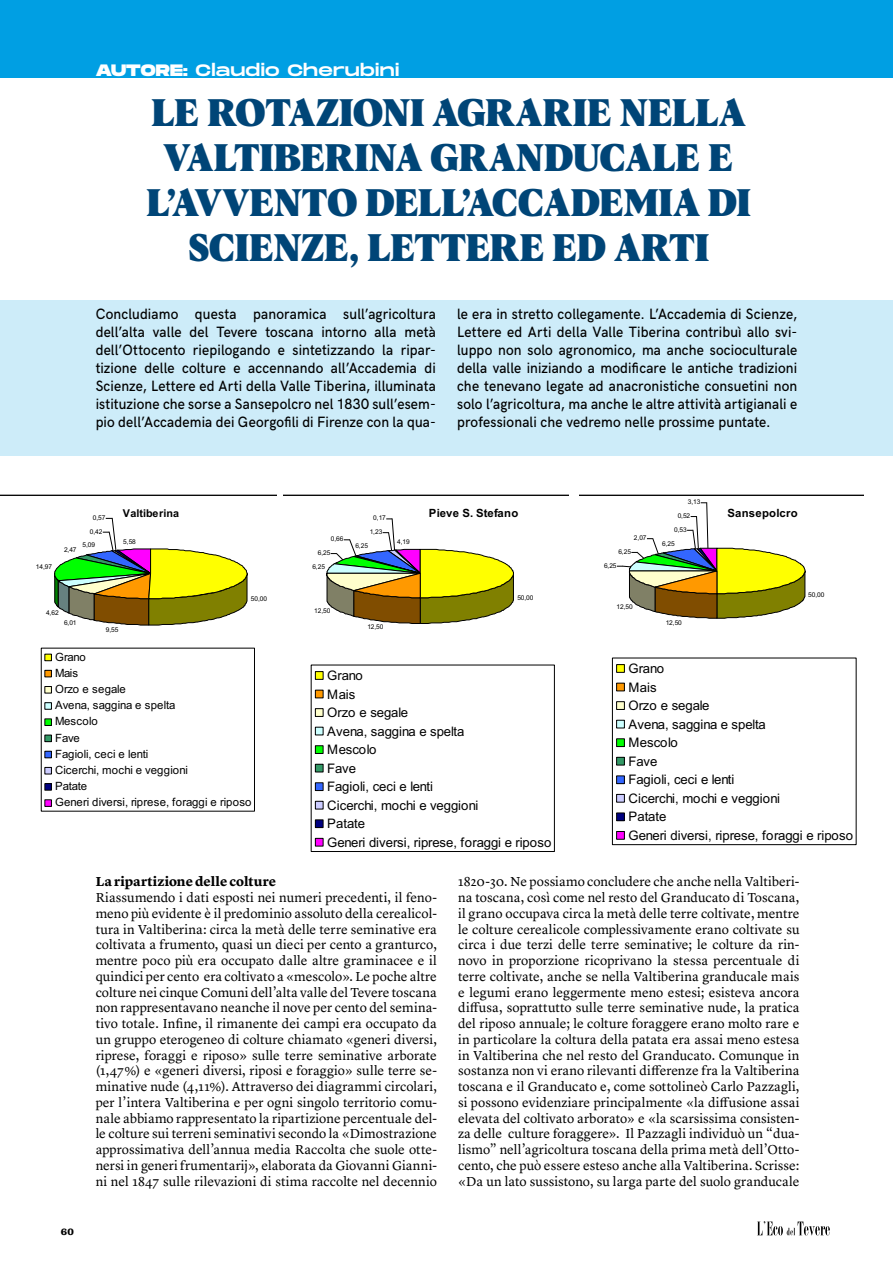
<style>
.page{position:relative;width:893px;height:1263px;background:#fff}
.page>*{position:absolute;margin:0;border:0;box-sizing:border-box;transform-origin:0 0}
.t1{font:900 37.5px/45px "Albra Text";letter-spacing:-.025em;color:#004577;text-align:center}
.t2{font:16.5px "Monument Extended";letter-spacing:.02em;color:#fff}
.t3{font:500 15px/18px "HK Grotesk";letter-spacing:.01em;color:#000;text-align:justify;scale:.93 1}
.t4{font:13.5px/15.8px "Lyon Text";letter-spacing:.005em;color:#000;text-align:justify}
.t5{font:700 13.5px "Lyon Text";letter-spacing:.005em;color:#000}
.t6{font:13.2px/18.6px "Arial";letter-spacing:-.01em;color:#000}
.t7{font:11.4px/16.2px "Arial";letter-spacing:.01em;color:#000}
.t8{font:700 11.4px "Arial";letter-spacing:.02em;color:#000}
.t9{font:700 10.8px "Arial";color:#000}
.t10{font:700 10.5px "Clarendon LT Std";color:#000}
.t11{font:6.6px "Arial";letter-spacing:-.01em;color:#000}
.s1{font-weight:800}
</style>
<div class="page">
<svg style="left:757px;top:1221px;width:73px;height:14px"></svg>
<div style="left:0;top:0;width:893px;height:78px;background:#009fe3"></div>
<div style="left:0;top:300px;width:893px;height:155px;background:#cdecf9"></div>
<svg style="left:284px;top:495px;width:284px;height:357px"></svg>
<svg style="left:0;top:495px;width:277px;height:317px"></svg>
<svg style="left:579px;top:495px;width:285px;height:351px"></svg>
<p class="t2" style="left:96px;top:58px;width:305px"><span class="s1">AUTORE:</span> Claudio Cherubini</p>
<h1 class="t1" style="left:146px;top:89px;width:606px">LE ROTAZIONI AGRARIE NELLA<br>VALTIBERINA GRANDUCALE E<br>L’AVVENTO DELL’ACCADEMIA DI<br>SCIENZE, LETTERE ED ARTI</h1>
<p class="t3" style="left:96px;top:304px;width:367px">Concludiamo questa panoramica sull’agricoltura dell’alta valle del Tevere toscana intorno alla metà dell’Ottocento riepilogando e sintetizzando la ripar&shy;tizione delle colture e accennando all’Accademia di Scienze, Lettere ed Arti della Valle Tiberina, illuminata istituzione che sorse a Sansepolcro nel 1830 sull’esem&shy;pio dell’Accademia dei Georgofili di Firenze con la qua-</p>
<p class="t3" style="left:457px;top:304px;width:367px">le era in stretto collegamente. L’Accademia di Scienze, Lettere ed Arti della Valle Tiberina contribuì allo svi&shy;luppo non solo agronomico, ma anche socioculturale della valle iniziando a modificare le antiche tradizioni che tenevano legate ad anacronistiche consuetini non solo l’agricoltura, ma anche le altre attività artigianali e professionali che vedremo nelle prossime puntate.</p>
<p class="t11" style="left:688px;top:497px;width:14px">3,13</p>
<p class="t11" style="left:93px;top:513px;width:14px">0,57</p>
<p class="t9" style="left:123px;top:505px;width:58px">Valtiberina</p>
<p class="t11" style="left:373px;top:513px;width:14px">0,17</p>
<p class="t8" style="left:429px;top:505px;width:91px">Pieve S. Stefano</p>
<p class="t11" style="left:678px;top:511px;width:14px">0,52</p>
<p class="t8" style="left:727px;top:505px;width:72px">Sansepolcro</p>
<p class="t11" style="left:90px;top:527px;width:14px">0,42</p>
<p class="t11" style="left:83px;top:541px;width:14px">5,09</p>
<p class="t11" style="left:64px;top:545px;width:14px">2,47</p>
<p class="t11" style="left:123px;top:537px;width:14px">5,58</p>
<p class="t11" style="left:331px;top:534px;width:14px">0,66</p>
<p class="t11" style="left:318px;top:548px;width:14px">6,25</p>
<p class="t11" style="left:370px;top:527px;width:14px">1,23</p>
<p class="t11" style="left:355px;top:541px;width:14px">6,25</p>
<p class="t11" style="left:397px;top:537px;width:14px">4,19</p>
<p class="t11" style="left:634px;top:533px;width:14px">2,07</p>
<p class="t11" style="left:618px;top:547px;width:14px">6,25</p>
<p class="t11" style="left:674px;top:525px;width:14px">0,53</p>
<p class="t11" style="left:662px;top:539px;width:14px">6,25</p>
<p class="t11" style="left:36px;top:562px;width:18px">14,97</p>
<p class="t11" style="left:312px;top:562px;width:14px">6,25</p>
<p class="t11" style="left:604px;top:561px;width:14px">6,25</p>
<p class="t11" style="left:46px;top:608px;width:14px">4,62</p>
<p class="t11" style="left:251px;top:594px;width:18px">50,00</p>
<p class="t11" style="left:314px;top:606px;width:18px">12,50</p>
<p class="t11" style="left:517px;top:594px;width:18px">50,00</p>
<p class="t11" style="left:617px;top:602px;width:18px">12,50</p>
<p class="t11" style="left:808px;top:590px;width:18px">50,00</p>
<p class="t11" style="left:64px;top:618px;width:14px">6,01</p>
<p class="t11" style="left:106px;top:625px;width:14px">9,55</p>
<p class="t11" style="left:367px;top:622px;width:18px">12,50</p>
<p class="t11" style="left:666px;top:618px;width:18px">12,50</p>
<p class="t7" style="left:55px;top:648px;width:198px">Grano<br>Mais<br>Orzo e segale<br>Avena, saggina e spelta<br>Mescolo<br>Fave<br>Fagioli, ceci e lenti<br>Cicerchi, mochi e veggioni<br>Patate<br>Generi diversi, riprese, foraggi e riposo</p>
<p class="t6" style="left:327px;top:666px;width:226px">Grano<br>Mais<br>Orzo e segale<br>Avena, saggina e spelta<br>Mescolo<br>Fave<br>Fagioli, ceci e lenti<br>Cicerchi, mochi e veggioni<br>Patate<br>Generi diversi, riprese, foraggi e riposo</p>
<p class="t6" style="left:629px;top:659px;width:226px">Grano<br>Mais<br>Orzo e segale<br>Avena, saggina e spelta<br>Mescolo<br>Fave<br>Fagioli, ceci e lenti<br>Cicerchi, mochi e veggioni<br>Patate<br>Generi diversi, riprese, foraggi e riposo</p>
<p class="t10" style="left:61px;top:1225px;width:15px">60</p>
<p class="t5" style="left:96px;top:871px;width:182px">La ripartizione delle colture</p>
<p class="t4" style="left:96px;top:888px;width:343px">Riassumendo i dati esposti nei numeri precedenti, il feno&shy;meno più evidente è il predominio assoluto della cerealicol&shy;tura in Valtiberina: circa la metà delle terre seminative era coltivata a frumento, quasi un dieci per cento a granturco, mentre poco più era occupato dalle altre graminacee e il quindici per cento era coltivato a «mescolo». Le poche altre colture nei cinque Comuni dell’alta valle del Tevere toscana non rappresentavano neanche il nove per cento del semina&shy;tivo totale. Infine, il rimanente dei campi era occupato da un gruppo eterogeneo di colture chiamato «generi diversi, riprese, foraggi e riposo» sulle terre seminative arborate (1,47%) e «generi diversi, riposi e foraggio» sulle terre se&shy;minative nude (4,11%). Attraverso dei diagrammi circolari, per l’intera Valtiberina e per ogni singolo territorio comu&shy;nale abbiamo rappresentato la ripartizione percentuale del&shy;le colture sui terreni seminativi secondo la «Dimostrazione approssimativa dell’annua media Raccolta che suole otte&shy;nersi in generi frumentarij», elaborata da Giovanni Gianni&shy;ni nel 1847 sulle rilevazioni di stima raccolte nel decennio</p>
<p class="t4" style="left:458px;top:873px;width:343px">1820-30. Ne possiamo concludere che anche nella Valtiberi&shy;na toscana, così come nel resto del Granducato di Toscana, il grano occupava circa la metà delle terre coltivate, mentre le colture cerealicole complessivamente erano coltivate su circa i due terzi delle terre seminative; le colture da rin&shy;novo in proporzione ricoprivano la stessa percentuale di terre coltivate, anche se nella Valtiberina granducale mais e legumi erano leggermente meno estesi; esisteva ancora diffusa, soprattutto sulle terre seminative nude, la pratica del riposo annuale; le colture foraggere erano molto rare e in particolare la coltura della patata era assai meno estesa in Valtiberina che nel resto del Granducato. Comunque in sostanza non vi erano rilevanti differenze fra la Valtiberina toscana e il Granducato e, come sottolineò Carlo Pazzagli, si possono evidenziare principalmente «la diffusione assai elevata del coltivato arborato» e «la scarsissima consisten&shy;za delle culture foraggere». Il Pazzagli individuò un “dua&shy;lismo” nell’agricoltura toscana della prima metà dell’Otto&shy;cento, che può essere esteso anche alla Valtiberina. Scrisse: «Da un lato sussistono, su larga parte del suolo granducale</p>
</div>
